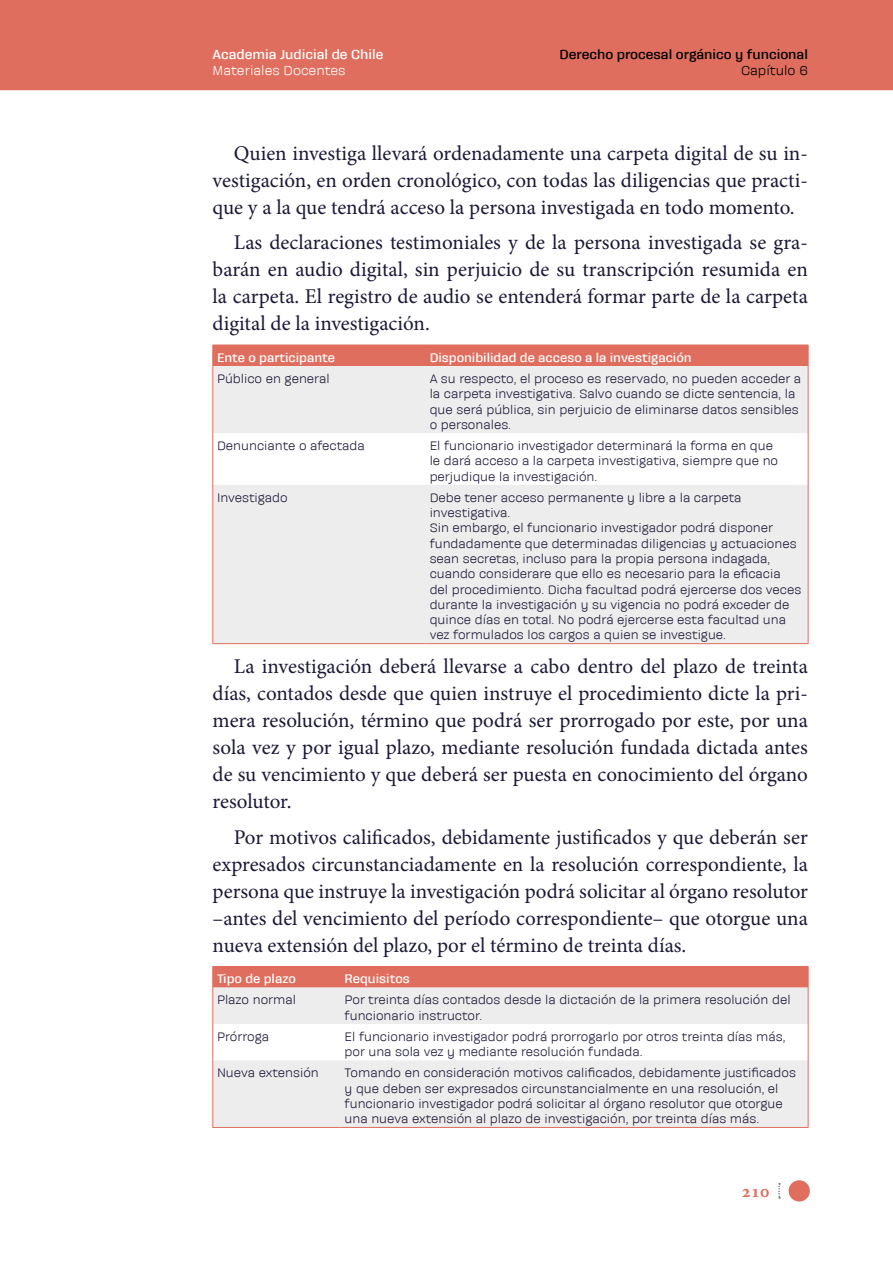
<style>
.page{position:relative;width:893px;height:1263px;background:#fff}
.page>*{position:absolute;margin:0;border:0;box-sizing:border-box;transform-origin:0 0}
.t1{font:21px/27px "Minion Pro";color:#1a1835;text-align:justify}
.t2{font:700 18px "Minion Pro";color:#df6e5e}
.t3{font:700 13.5px "Galeana Standard";color:#000}
.t4{font:700 13.5px "Galeana Standard";color:#fff}
.t5{font:13.5px "Galeana Standard";color:#fff}
.t6{font:13.5px "Galeana Standard";color:#000}
.aj-cell-standard{font:12.75px/15.3px "Galeana Standard";color:#1a1835}
.aj-cell-header{font:700 12.75px "Galeana Standard";color:#fff}
</style>
<div class="page">
<div style="left:0;top:0;width:893px;height:89px;background:#df6e5e"></div>
<hr style="left:0;top:89px;width:893px;height:1px;background:#df6e5e">
<svg style="left:778px;top:1183px;width:2px;height:15px"></svg>
<div style="left:789px;top:1180px;width:21px;height:21px;background:#df6e5e;border-radius:50%"></div>
<svg style="left:214px;top:366px;width:594px;height:277px;fill:#ededed"></svg>
<div style="left:213px;top:345px;width:596px;height:21px;background:#df6e5e"></div>
<hr style="left:213px;top:366px;width:1px;height:67px;background:#df6e5e">
<hr style="left:808px;top:366px;width:1px;height:67px;background:#df6e5e">
<hr style="left:213px;top:433px;width:1px;height:52px;background:#df6e5e">
<hr style="left:808px;top:433px;width:1px;height:52px;background:#df6e5e">
<hr style="left:213px;top:485px;width:1px;height:158px;background:#df6e5e">
<hr style="left:808px;top:485px;width:1px;height:158px;background:#df6e5e">
<hr style="left:213px;top:643px;width:212px;height:1px;background:#df6e5e">
<hr style="left:425px;top:643px;width:383px;height:1px;background:#df6e5e">
<svg style="left:214px;top:987px;width:594px;height:140px;fill:#ededed"></svg>
<div style="left:213px;top:966px;width:596px;height:21px;background:#df6e5e"></div>
<hr style="left:213px;top:987px;width:1px;height:37px;background:#df6e5e">
<hr style="left:808px;top:987px;width:1px;height:37px;background:#df6e5e">
<hr style="left:213px;top:1024px;width:1px;height:36px;background:#df6e5e">
<hr style="left:808px;top:1024px;width:1px;height:36px;background:#df6e5e">
<hr style="left:213px;top:1060px;width:1px;height:67px;background:#df6e5e">
<hr style="left:808px;top:1060px;width:1px;height:67px;background:#df6e5e">
<hr style="left:213px;top:1127px;width:127px;height:1px;background:#df6e5e">
<hr style="left:340px;top:1127px;width:468px;height:1px;background:#df6e5e">
<p class="t4" style="left:213px;top:47px;width:172px">Academia Judicial de Chile</p>
<p class="t5" style="left:213px;top:63px;width:134px">Materiales Docentes</p>
<p class="t3" style="left:560px;top:47px;width:250px">Derecho procesal orgánico y funcional</p>
<p class="t6" style="left:741px;top:63px;width:68px">Capítulo 6</p>
<p class="t1" style="left:213px;top:140px;width:597px;text-indent:21px">Quien investiga llevará ordenadamente una carpeta digital de su in&shy;vestigación, en orden cronológico, con todas las diligencias que practi&shy;que y a la que tendrá acceso la persona investigada en todo momento.</p>
<p class="t1" style="left:213px;top:229px;width:597px;text-indent:21px">Las declaraciones testimoniales y de la persona investigada se gra&shy;barán en audio digital, sin perjuicio de su transcripción resumida en la carpeta. El registro de audio se entenderá formar parte de la carpeta digital de la investigación.</p>
<p class="aj-cell-header" style="left:217px;top:350px;width:120px">Ente o participante</p>
<p class="aj-cell-header" style="left:430px;top:350px;width:263px">Disponibilidad de acceso a la investigación</p>
<p class="aj-cell-standard" style="left:217px;top:371px;width:114px">Público en general</p>
<p class="aj-cell-standard" style="left:430px;top:371px;width:373px">A su respecto, el proceso es reservado, no pueden acceder a la carpeta investigativa. Salvo cuando se dicte sentencia, la que será pública, sin perjuicio de eliminarse datos sensibles o personales.</p>
<p class="aj-cell-standard" style="left:217px;top:438px;width:149px">Denunciante o afectada</p>
<p class="aj-cell-standard" style="left:430px;top:438px;width:350px">El funcionario investigador determinará la forma en que le dará acceso a la carpeta investigativa, siempre que no perjudique la investigación.</p>
<p class="aj-cell-standard" style="left:217px;top:490px;width:72px">Investigado</p>
<p class="aj-cell-standard" style="left:430px;top:490px;width:313px">Debe tener acceso permanente y libre a la carpeta investigativa.</p>
<p class="aj-cell-standard" style="left:430px;top:520px;width:373px">Sin embargo, el funcionario investigador podrá disponer fundadamente que determinadas diligencias y actuaciones sean secretas, incluso para la propia persona indagada, cuando considerare que ello es necesario para la eficacia del procedimiento. Dicha facultad podrá ejercerse dos veces durante la investigación y su vigencia no podrá exceder de quince días en total. No podrá ejercerse esta facultad una vez formulados los cargos a quien se investigue.</p>
<p class="t1" style="left:213px;top:653px;width:597px;text-indent:21px">La investigación deberá llevarse a cabo dentro del plazo de treinta días, contados desde que quien instruye el procedimiento dicte la pri&shy;mera resolución, término que podrá ser prorrogado por este, por una sola vez y por igual plazo, mediante resolución fundada dictada antes de su vencimiento y que deberá ser puesta en conocimiento del órgano resolutor.</p>
<p class="t1" style="left:213px;top:824px;width:597px;text-indent:21px">Por motivos calificados, debidamente justificados y que deberán ser expresados circunstanciadamente en la resolución correspondiente, la persona que instruye la investigación podrá solicitar al órgano resolutor –antes del vencimiento del período correspondiente– que otorgue una nueva extensión del plazo, por el término de treinta días.</p>
<p class="aj-cell-header" style="left:217px;top:971px;width:81px">Tipo de plazo</p>
<p class="aj-cell-header" style="left:345px;top:971px;width:67px">Requisitos</p>
<p class="aj-cell-standard" style="left:217px;top:993px;width:81px">Plazo normal</p>
<p class="aj-cell-standard" style="left:345px;top:993px;width:447px">Por treinta días contados desde la dictación de la primera resolución del funcionario instructor.</p>
<p class="aj-cell-standard" style="left:217px;top:1029px;width:54px">Prórroga</p>
<p class="aj-cell-standard" style="left:345px;top:1029px;width:442px">El funcionario investigador podrá prorrogarlo por otros treinta días más, por una sola vez y mediante resolución fundada.</p>
<p class="aj-cell-standard" style="left:217px;top:1065px;width:103px">Nueva extensión</p>
<p class="aj-cell-standard" style="left:345px;top:1065px;width:453px">Tomando en consideración motivos calificados, debidamente justificados y que deben ser expresados circunstancialmente en una resolución, el funcionario investigador podrá solicitar al órgano resolutor que otorgue una nueva extensión al plazo de investigación, por treinta días más.</p>
<h2 class="t2" style="left:741px;top:1178px;width:30px">210</h2>
</div>
